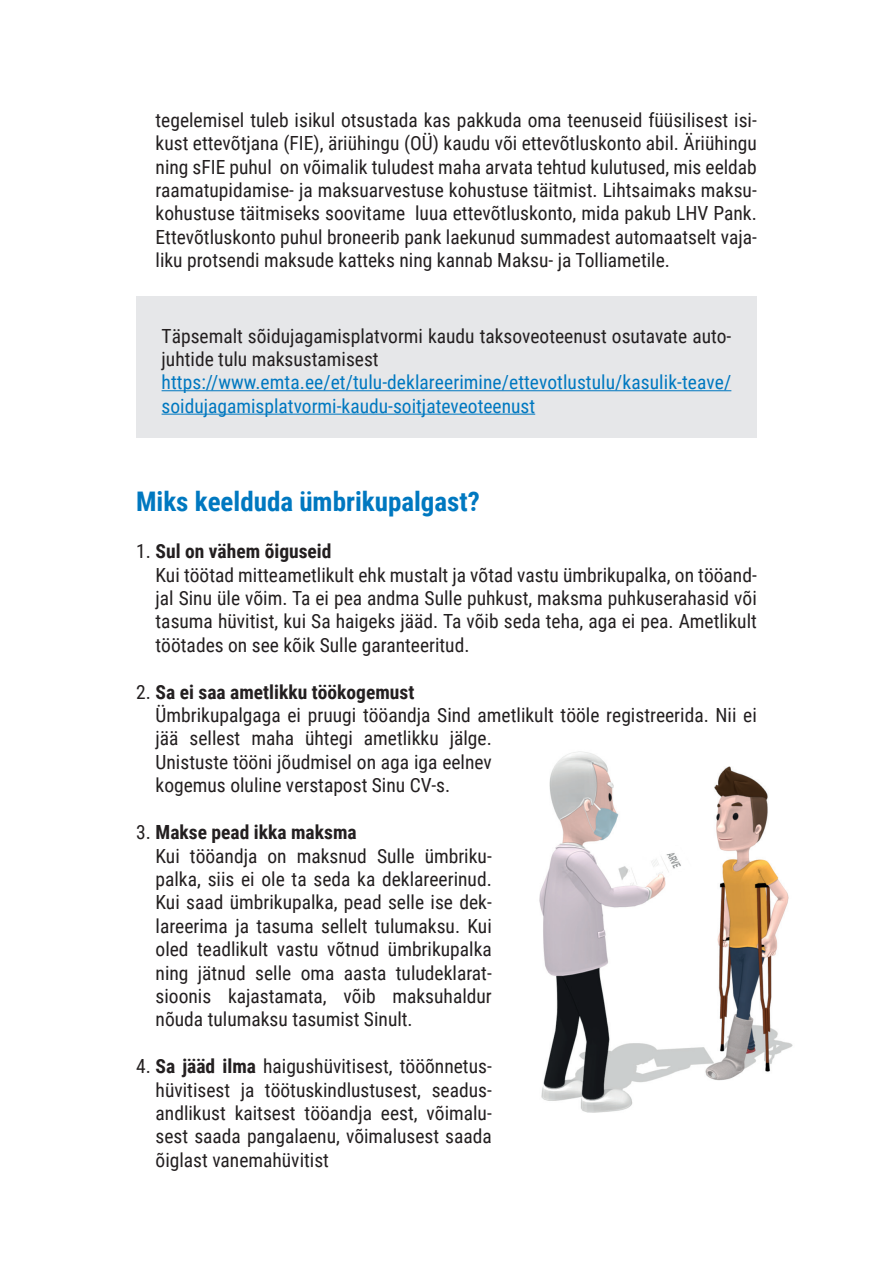
<style>
.page{position:relative;width:893px;height:1263px;background:#fff}
.page>*{position:absolute;margin:0;border:0;box-sizing:border-box;transform-origin:0 0}
.t1{font:700 27px "Roboto Condensed";color:#0078c0}
.t2{font:19.5px/23.4px "Roboto Condensed";color:#231f20}
.t3{font:19.5px/23.4px "Roboto Condensed";letter-spacing:.005em;color:#0078c0}
.s1{font-weight:700}
</style>
<div class="page">
<img style="left:539px;top:751px;width:254px;height:362px">
<div style="left:136px;top:297px;width:621px;height:141px;background:#e6e7e9"></div>
<hr style="left:162px;top:390px;width:569px;height:1px;background:#0078c0">
<hr style="left:162px;top:414px;width:373px;height:1px;background:#0078c0">
<p class="t2" style="left:156px;top:107px;width:603px;text-align:justify">tegelemisel tuleb isikul otsustada kas pakkuda oma teenuseid füüsilisest isi&shy;kust ettevõtjana (FIE), äriühingu (OÜ) kaudu või ettevõtluskonto abil. Äriühingu ning sFIE puhul on võimalik tuludest maha arvata tehtud kulutused, mis eeldab raamatupidamise- ja maksuarvestuse kohustuse täitmist. Lihtsaimaks maksu&shy;kohustuse täitmiseks soovitame luua ettevõtluskonto, mida pakub LHV Pank.<br>Ettevõtluskonto puhul broneerib pank laekunud summadest automaatselt vaja&shy;liku protsendi maksude katteks ning kannab Maksu- ja Tolliametile.</p>
<p class="t2" style="left:162px;top:323px;width:571px">Täpsemalt sõidujagamisplatvormi kaudu taksoveoteenust osutavate auto&shy;juhtide tulu maksustamisest</p>
<p class="t3" style="left:162px;top:370px;width:571px">https://www.emta.ee/et/tulu-deklareerimine/ettevotlustulu/kasulik-teave/ soidujagamisplatvormi-kaudu-soitjateveoteenust</p>
<h1 class="t1" style="left:136px;top:483px;width:345px">Miks keelduda ümbrikupalgast?</h1>
<p class="t2" style="left:156px;top:539px;width:603px;text-indent:-20px">1. <span class="s1">Sul on vähem õiguseid<br></span>Kui töötad mitteametlikult ehk mustalt ja võtad vastu ümbrikupalka, on tööand&shy;jal Sinu üle võim. Ta ei pea andma Sulle puhkust, maksma puhkuserahasid või tasuma hüvitist, kui Sa haigeks jääd. Ta võib seda teha, aga ei pea. Ametlikult töötades on see kõik Sulle garanteeritud.</p>
<p class="t2" style="left:156px;top:679px;width:603px;text-indent:-20px">2. <span class="s1">Sa ei saa ametlikku töökogemust<br></span>Ümbrikupalgaga ei pruugi tööandja Sind ametlikult tööle registreerida. Nii ei jää sellest maha ühtegi ametlikku jälge.<br>Unistuste tööni jõudmisel on aga iga eelnev<br>kogemus oluline verstapost Sinu CV-s.</p>
<p class="t2" style="left:156px;top:820px;width:338px;text-indent:-20px">3. <span class="s1">Makse pead ikka maksma<br></span>Kui tööandja on maksnud Sulle ümbriku&shy;palka, siis ei ole ta seda ka deklareerinud.<br>Kui saad ümbrikupalka, pead selle ise dek&shy;lareerima ja tasuma sellelt tulumaksu. Kui oled teadlikult vastu võtnud ümbrikupalka ning jätnud selle oma aasta tuludeklarat&shy;sioonis kajastamata, võib maksuhaldur nõuda tulumaksu tasumist Sinult.</p>
<p class="t2" style="left:156px;top:1054px;width:338px;text-align:justify;text-indent:-20px">4. <span class="s1">Sa jääd ilma</span> haigushüvitisest, tööõnnetus&shy;hüvitisest ja töötuskindlustusest, seadus&shy;andlikust kaitsest tööandja eest, võimalu&shy;sest saada pangalaenu, võimalusest saada õiglast vanemahüvitist</p>
</div>
